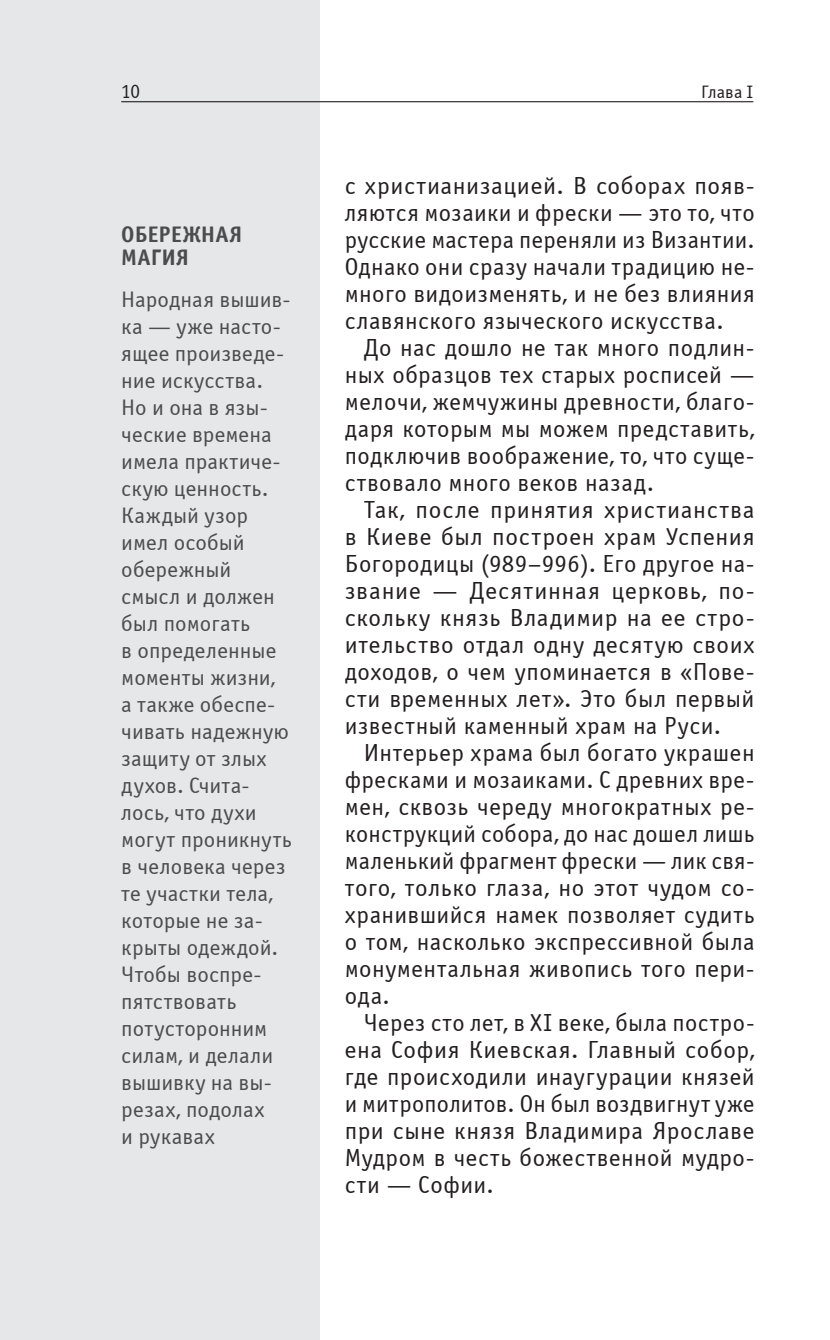
<style>
.page{position:relative;width:830px;height:1340px;background:#fff}
.page>*{position:absolute;margin:0;border:0;box-sizing:border-box;transform-origin:0 0}
.t1{font:24.75px/27px "Officina Sans CTT";letter-spacing:.02em;color:#231f20;text-align:justify}
.t2{font:22.5px/27px "Officina Sans CTT";letter-spacing:.005em;color:#4b4c4d}
.t3{font:700 22.5px/22.5px "Officina Sans C";letter-spacing:.005em;color:#4b4c4d}
.t4{font:20.25px "Officina Sans CTT";color:#231f20;scale:.95 1}
.t5{font:18px "Officina Sans CTT";letter-spacing:.01em;color:#231f20}
</style>
<div class="page">
<div style="left:0;top:0;width:319px;height:1339px;background:#e6e7e9"></div>
<hr style="left:121px;top:101px;width:632px;height:1px;background:#231f20">
<p class="t4" style="left:121px;top:83px;width:21px">10</p>
<p class="t5" style="left:700px;top:85px;width:54px">Глава I</p>
<p class="t3" style="left:121px;top:223px;width:122px">ОБЕРЕЖНАЯ<br>МАГИЯ</p>
<p class="t2" style="left:121px;top:288px;width:172px">Народная вышив&shy;ка — уже насто&shy;ящее произведе&shy;ние искусства.<br>Но и она в язы&shy;ческие времена имела практиче&shy;скую ценность.<br>Каждый узор имел особый обережный смысл и должен был помогать<br>в определенные моменты жизни,<br>а также обеспе&shy;чивать надежную защиту от злых духов. Счита&shy;лось, что духи могут проникнуть в человека через те участки тела, которые не за&shy;крыты одеждой.<br>Чтобы воспре&shy;пятствовать потусторонним силам, и делали вышивку на вы&shy;резах, подолах<br>и рукавах</p>
<p class="t1" style="left:344px;top:174px;width:411px">с христианизацией. В соборах появ&shy;ляются мозаики и фрески — это то, что русские мастера переняли из Византии.<br>Однако они сразу начали традицию не&shy;много видоизменять, и не без влияния славянского языческого искусства.</p>
<p class="t1" style="left:344px;top:336px;width:411px;text-indent:19px">До нас дошло не так много подлин&shy;ных образцов тех старых росписей — мелочи, жемчужины древности, благо&shy;даря которым мы можем представить, подключив воображение, то, что суще&shy;ствовало много веков назад.</p>
<p class="t1" style="left:344px;top:498px;width:411px;text-indent:19px">Так, после принятия христианства в Киеве был построен храм Успения Богородицы (989–996). Его другое на&shy;звание — Десятинная церковь, по&shy;скольку князь Владимир на ее стро&shy;ительство отдал одну десятую своих доходов, о чем упоминается в «Пове&shy;сти временных лет». Это был первый известный каменный храм на Руси.</p>
<p class="t1" style="left:344px;top:741px;width:411px;text-indent:19px">Интерьер храма был богато украшен фресками и мозаиками. С древних вре&shy;мен, сквозь череду многократных ре&shy;конструкций собора, до нас дошел лишь маленький фрагмент фрески — лик свя&shy;того, только глаза, но этот чудом со&shy;хранившийся намек позволяет судить о том, насколько экспрессивной была монументальная живопись того пери&shy;ода.</p>
<p class="t1" style="left:344px;top:1011px;width:411px;text-indent:19px">Через сто лет, в XI веке, была постро&shy;ена София Киевская. Главный собор, где происходили инаугурации князей и митрополитов. Он был воздвигнут уже при сыне князя Владимира Ярославе Мудром в честь божественной мудро&shy;сти — Софии.</p>
</div>
